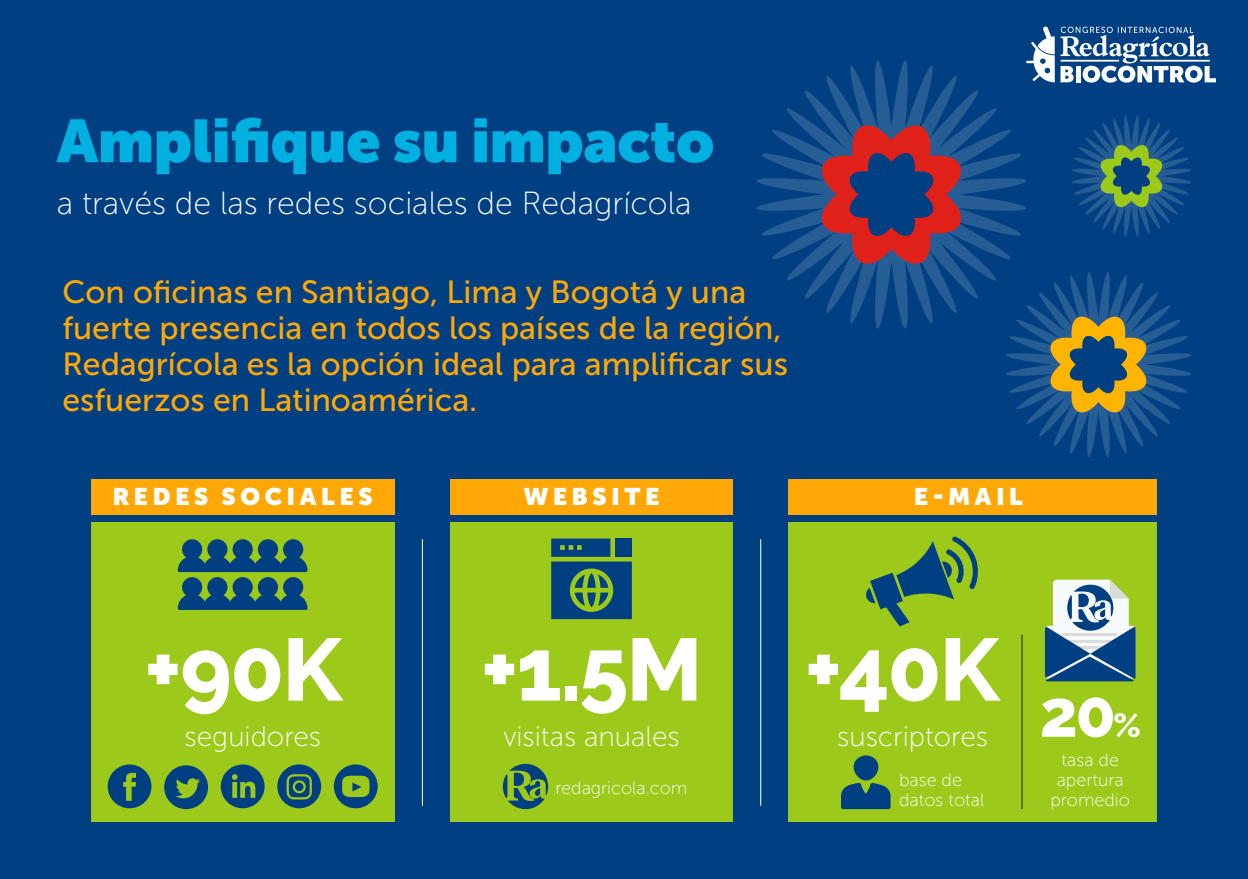
<style>
.page{position:relative;width:1248px;height:879px;background:#fff}
.page>*{position:absolute;margin:0;border:0;box-sizing:border-box;transform-origin:0 0}
.t1{font:800 88px "Raleway";letter-spacing:-.02em;color:#fff}
.t2{font:800 66px "Raleway";color:#fff}
.t3{font:900 60px "Museo Sans Display";color:#00b0e0}
.t4{font:32px/36px "Museo Sans 500";color:#ffa805}
.t5{font:32px "Museo Sans 100";color:#fff}
.t6{font:28px "Museo Sans 100";color:#fff}
.t7{font:900 24px "Museo Sans Display";letter-spacing:.2em;color:#fff}
.t8{font:18px/20px "Museo Sans 100";color:#fff}
.s1{font-size:34px}
</style>
<div class="page">
<div style="left:0;top:0;width:1247px;height:879px;background:#004082"></div>
<div style="left:788px;top:522px;width:369px;height:300px;background:#9cc91a"></div>
<div style="left:788px;top:479px;width:369px;height:35px;background:#ffa805"></div>
<svg style="left:1045px;top:580px;width:90px;height:101px"></svg>
<hr style="left:1021px;top:635px;width:1px;height:174px;background:#231f20">
<svg style="left:841px;top:783px;width:49px;height:26px"></svg>
<div style="left:853px;top:755px;width:25px;height:25px;background:#004082;border-radius:50%"></div>
<svg style="left:866px;top:536px;width:112px;height:90px"></svg>
<div style="left:91px;top:522px;width:303px;height:300px;background:#9cc91a"></div>
<div style="left:91px;top:479px;width:303px;height:35px;background:#ffa805"></div>
<svg style="left:178px;top:539px;width:129px;height:71px"></svg>
<svg style="left:164px;top:765px;width:44px;height:44px"></svg>
<svg style="left:108px;top:764px;width:43px;height:44px"></svg>
<svg style="left:277px;top:764px;width:44px;height:44px"></svg>
<svg style="left:334px;top:764px;width:43px;height:44px"></svg>
<svg style="left:221px;top:764px;width:43px;height:44px"></svg>
<div style="left:450px;top:522px;width:282px;height:300px;background:#9cc91a"></div>
<div style="left:450px;top:479px;width:282px;height:35px;background:#ffa805"></div>
<svg style="left:551px;top:538px;width:80px;height:81px"></svg>
<hr style="left:760px;top:539px;width:1px;height:267px;background:#fff">
<hr style="left:422px;top:539px;width:1px;height:267px;background:#fff">
<svg style="left:503px;top:764px;width:45px;height:45px"></svg>
<svg style="left:1006px;top:272px;width:185px;height:185px"></svg>
<svg style="left:1042px;top:309px;width:111px;height:111px"></svg>
<svg style="left:1072px;top:116px;width:119px;height:120px"></svg>
<svg style="left:756px;top:60px;width:293px;height:292px"></svg>
<svg style="left:810px;top:115px;width:161px;height:159px"></svg>
<svg style="left:1025px;top:26px;width:29px;height:56px"></svg>
<svg style="left:1060px;top:27px;width:155px;height:56px"></svg>
<h3 class="t3" style="left:57px;top:106px;width:659px">Amplifique su impacto</h3>
<p class="t5" style="left:57px;top:186px;width:636px">a través de las redes sociales de Redagrícola</p>
<p class="t4" style="left:62px;top:274px;width:727px">Con oficinas en Santiago, Lima y Bogotá y una fuerte presencia en todos los países de la región, Redagrícola es la opción ideal para amplificar sus esfuerzos en Latinoamérica.</p>
<p class="t7" style="left:113px;top:482px;width:261px">REDES SOCIALES</p>
<p class="t7" style="left:523px;top:482px;width:137px">WEBSITE</p>
<p class="t7" style="left:914px;top:482px;width:110px">E-MAIL</p>
<h1 class="t1" style="left:144px;top:619px;width:199px">+90K</h1>
<p class="t6" style="left:184px;top:721px;width:138px">seguidores</p>
<h1 class="t1" style="left:480px;top:619px;width:223px">+1.5M</h1>
<p class="t6" style="left:503px;top:721px;width:178px">visitas anuales</p>
<p class="t8" style="left:555px;top:778px;width:134px">redagricola.com</p>
<h1 class="t1" style="left:804px;top:619px;width:196px">+40K</h1>
<p class="t6" style="left:837px;top:721px;width:152px">suscriptores</p>
<p class="t8" style="left:899px;top:769px;width:87px">base de datos total</p>
<h2 class="t2" style="left:1039px;top:676px;width:103px">20<span class="s1">%</span></h2>
<p class="t8" style="left:1050px;top:750px;width:81px;text-align:center">tasa de apertura promedio</p>
</div>
